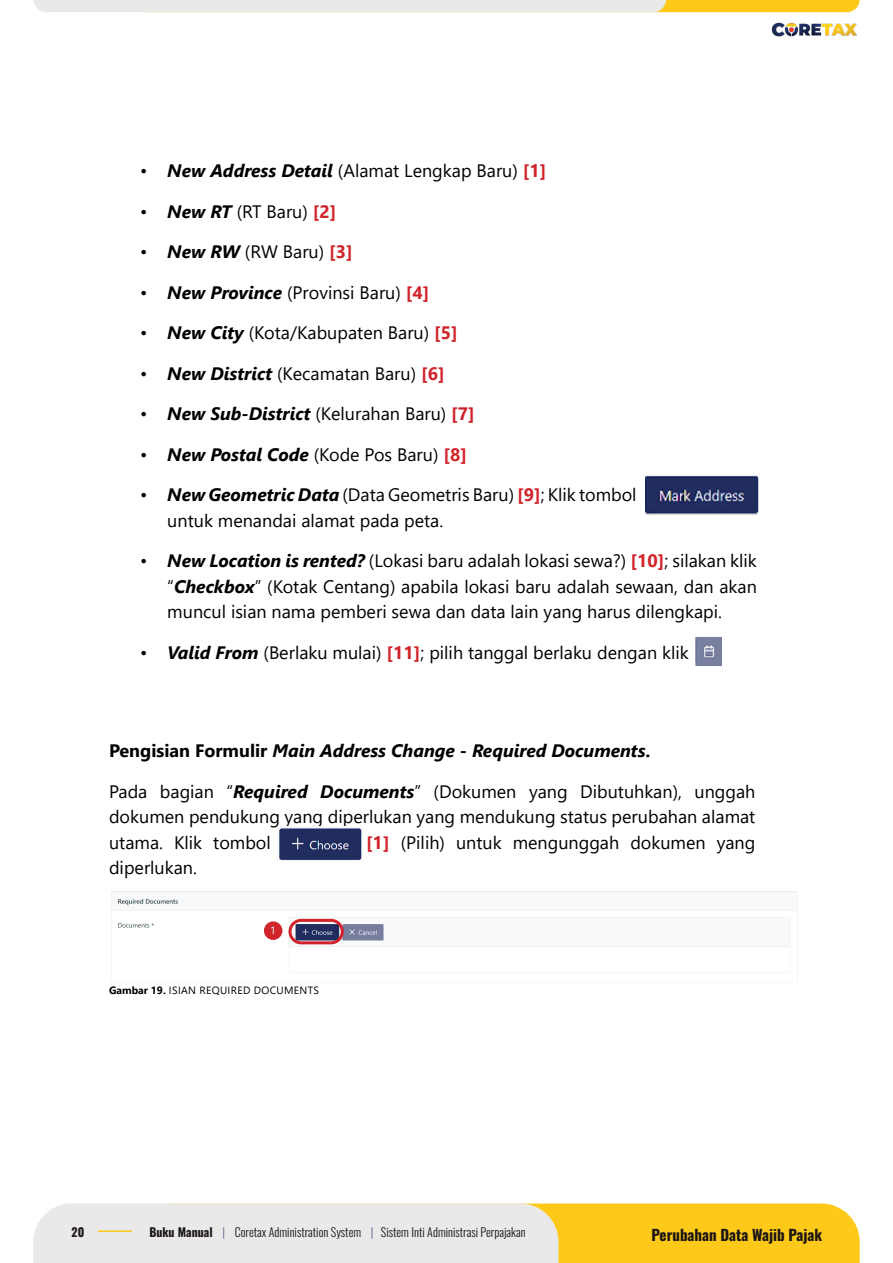
<style>
.page{position:relative;width:893px;height:1263px;background:#fff}
.page>*{position:absolute;margin:0;border:0;box-sizing:border-box;transform-origin:0 0}
.Body_Teks_Utama{font:18px/25.5px "Segoe UI";color:#000;text-align:justify}
.Body_Teks_Utama-2{font:italic 700 18px "Segoe UI";color:#000}
.t1{font:700 15px "Oswald";color:#1b1513}
.t2{font:300 12px "Oswald";color:#1b1513}
.t3{font:700 12px "Oswald";color:#1b1513}
.Keterangan_Tabel_Gam{font:10.5px "Segoe UI";letter-spacing:.035em;color:#000}
.s1{font-weight:700;font-style:italic}
.s2{font-weight:700;color:#d1232a}
.s3{font-style:normal}
.s4{font-weight:700}
.s5{color:#586187}
</style>
<div class="page">
<img style="left:111px;top:891px;width:686px;height:82px">
<div style="left:264px;top:921px;width:18px;height:19px;background:#d1232a;border-radius:50%"></div>
<img style="left:646px;top:475px;width:113px;height:39px">
<img style="left:695px;top:637px;width:27px;height:28px">
<img style="left:279px;top:828px;width:83px;height:33px">
<div style="left:288px;top:919px;width:56px;height:25px;border:3px solid #d1232a;border-radius:11px"></div>
<svg style="left:33px;top:1203px;width:827px;height:60px"></svg>
<hr style="left:98px;top:1230px;width:34px;height:2px;background:#fec91b">
<svg style="left:33px;top:0;width:827px;height:12px"></svg>
<img style="left:771px;top:22px;width:86px;height:15px">
<p class="Body_Teks_Utama" style="left:140px;top:157px;width:408px">• <span class="s1">New Address Detail</span> (Alamat Lengkap Baru) <span class="s2">[1]</span></p>
<p class="Body_Teks_Utama" style="left:140px;top:197px;width:198px">• <span class="s1">New RT</span> (RT Baru) <span class="s2">[2]</span></p>
<p class="Body_Teks_Utama" style="left:140px;top:238px;width:214px">• <span class="s1">New RW</span> (RW Baru) <span class="s2">[3]</span></p>
<p class="Body_Teks_Utama" style="left:140px;top:278px;width:291px">• <span class="s1">New Province</span> (Provinsi Baru) <span class="s2">[4]</span></p>
<p class="Body_Teks_Utama" style="left:140px;top:319px;width:319px">• <span class="s1">New City</span> (Kota/Kabupaten Baru) <span class="s2">[5]</span></p>
<p class="Body_Teks_Utama" style="left:140px;top:359px;width:306px">• <span class="s1">New District</span> (Kecamatan Baru) <span class="s2">[6]</span></p>
<p class="Body_Teks_Utama" style="left:140px;top:400px;width:336px">• <span class="s1">New Sub-District</span> (Kelurahan Baru) <span class="s2">[7]</span></p>
<p class="Body_Teks_Utama" style="left:140px;top:440px;width:328px">• <span class="s1">New Postal Code</span> (Kode Pos Baru) <span class="s2">[8]</span></p>
<p class="Body_Teks_Utama" style="left:167px;top:481px;width:471px;text-indent:-27px">• <span class="s1">New Geometric Data</span> (Data Geometris Baru) <span class="s2">[9]</span>; Klik tombol untuk menandai alamat pada peta.</p>
<p class="Body_Teks_Utama" style="left:167px;top:547px;width:591px;text-indent:-27px">• <span class="s1">New Location is rented?</span> (Lokasi baru adalah lokasi sewa?) <span class="s2">[10]</span>; silakan klik “<span class="s1">Checkbox</span>” (Kotak Centang) apabila lokasi baru adalah sewaan, dan akan muncul isian nama pemberi sewa dan data lain yang harus dilengkapi.</p>
<p class="Body_Teks_Utama" style="left:140px;top:638px;width:550px">• <span class="s1">Valid From</span> (Berlaku mulai) <span class="s2">[11]</span>; pilih tanggal berlaku dengan klik</p>
<p class="Body_Teks_Utama-2" style="left:109px;top:734px;width:543px"><span class="s3">Pengisian Formulir</span> Main Address Change <span class="s3">-</span> Required Documents<span class="s3">.</span></p>
<p class="Body_Teks_Utama" style="left:109px;top:777px;width:648px">Pada bagian “<span class="s1">Required Documents</span>” (Dokumen yang Dibutuhkan), unggah dokumen pendukung yang diperlukan yang mendukung status perubahan alamat utama. Klik tombol ”Choose” <span class="s2">[1]</span> (Pilih) untuk mengunggah dokumen yang diperlukan.</p>
<p class="Keterangan_Tabel_Gam" style="left:109px;top:981px;width:212px"><span class="s4">Gambar 19.</span> ISIAN REQUIRED DOCUMENTS</p>
<p class="t3" style="left:72px;top:1226px;width:14px">20</p>
<p class="t2" style="left:149px;top:1221px;width:378px"><span class="s4">Buku Manual</span> <span class="s5">|</span> Coretax Administration System <span class="s5">|</span> Sistem Inti Administrasi Perpajakan</p>
<p class="t1" style="left:651px;top:1226px;width:172px">Perubahan Data Wajib Pajak</p>
</div>
